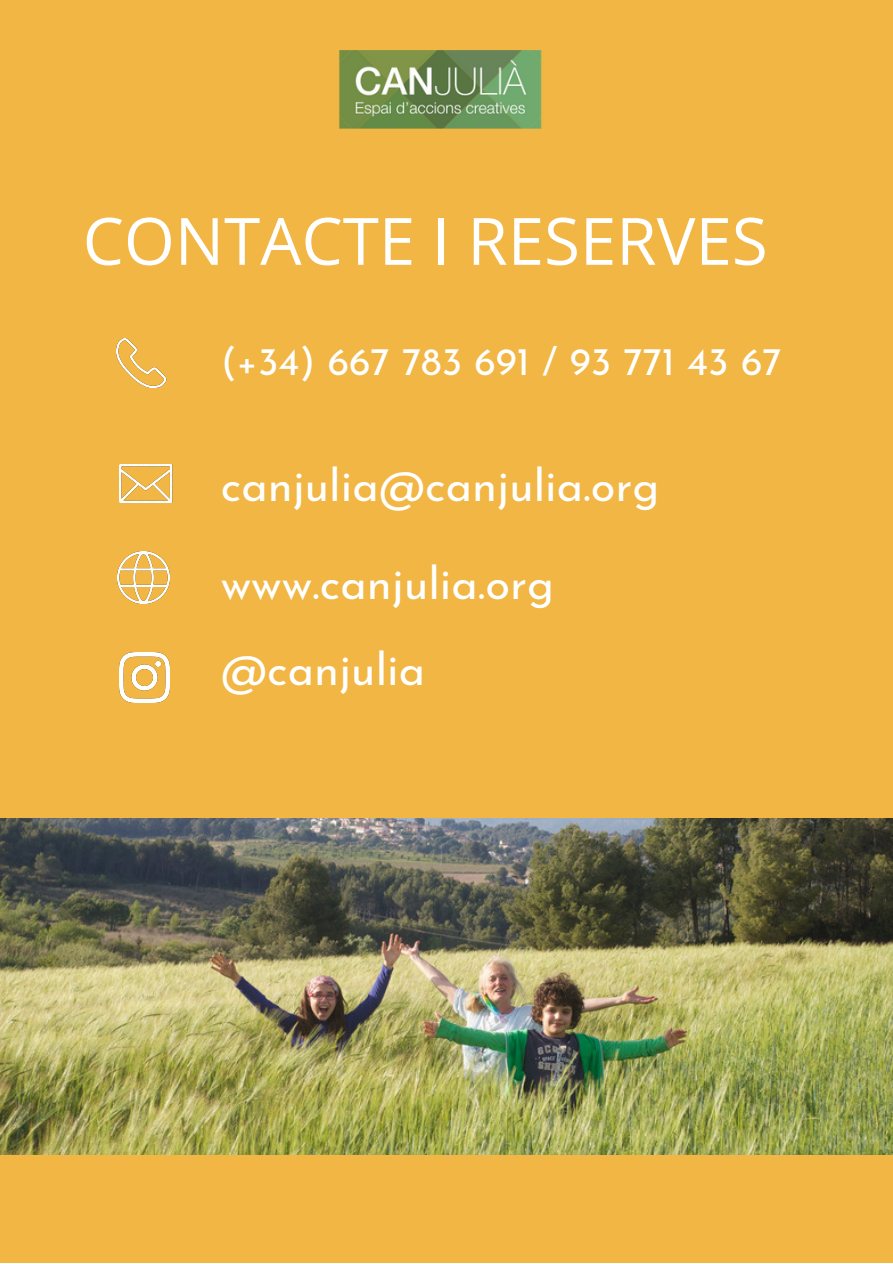
<style>
.page{position:relative;width:893px;height:1264px;background:#fff}
.page>*{position:absolute;margin:0;border:0;box-sizing:border-box;transform-origin:0 0}
.t1{font:65.25px "Open Sans";color:#fff}
.t2{font:45.15px "Josefin Sans";color:#fff}
.t3{font:39.15px "Josefin Sans";color:#fff}
</style>
<div class="page">
<div style="left:0;top:0;width:892px;height:1262px;background:#f1b643"></div>
<img style="left:116px;top:339px;width:50px;height:48px">
<img style="left:120px;top:653px;width:49px;height:49px">
<img style="left:0;top:818px;width:892px;height:336px">
<img style="left:339px;top:50px;width:203px;height:79px">
<img style="left:118px;top:552px;width:51px;height:51px">
<img style="left:120px;top:464px;width:53px;height:38px">
<p class="t1" style="left:83px;top:195px;width:686px">CONTACTE I RESERVES</p>
<p class="t3" style="left:221px;top:345px;width:562px">(+34) 667 783 691 / 93 771 43 67</p>
<p class="t2" style="left:221px;top:467px;width:440px">canjulia@canjulia.org</p>
<p class="t2" style="left:221px;top:565px;width:335px">www.canjulia.org</p>
<p class="t2" style="left:221px;top:651px;width:206px">@canjulia</p>
</div>
